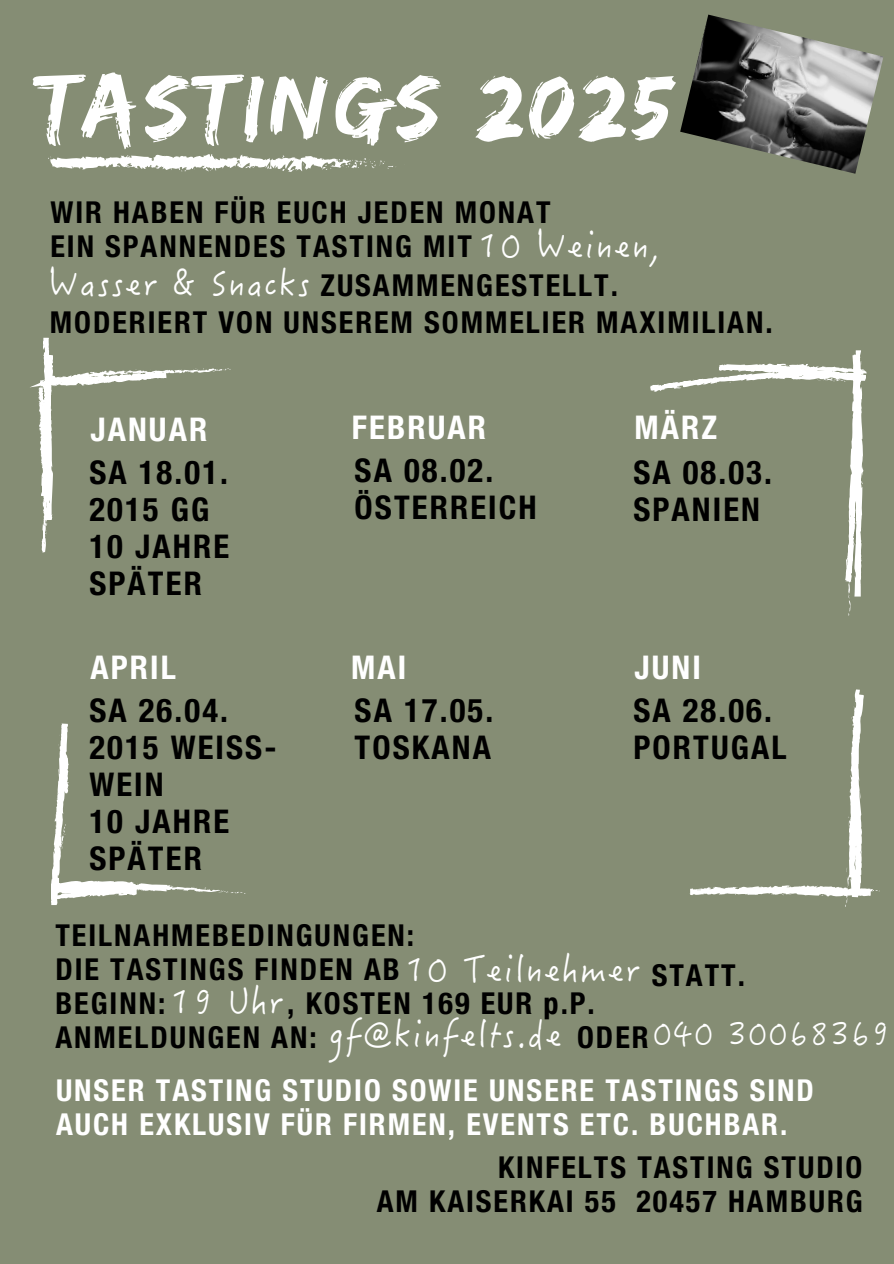
<style>
.page{position:relative;width:894px;height:1264px;background:#fff}
.page>*{position:absolute;margin:0;border:0;box-sizing:border-box;transform-origin:0 0}
.t1{font:92.4px "Edo";letter-spacing:.065em;color:#fff}
.t2{font:34.35px "Hanzi Pen SC W3";letter-spacing:.065em;color:#fff}
.t3{font:700 condensed 32.7px/37px "Helvetica Neue LT Pro";letter-spacing:.065em;color:#000}
.t4{font:700 condensed 32.7px "Helvetica Neue LT Pro";letter-spacing:.065em;color:#fff}
.t5{font:31.95px "Hanzi Pen SC W3";letter-spacing:.065em;color:#fff}
.t6{font:700 condensed 30.3px/33.9px "Helvetica Neue LT Pro";letter-spacing:.065em;color:#000}
.t7{font:700 condensed 30.3px/33.9px "Helvetica Neue LT Pro";letter-spacing:.065em;color:#fff}
</style>
<div class="page">
<div style="left:0;top:0;width:893px;height:1263px;background:#858d74"></div>
<img style="left:680px;top:15px;width:203px;height:159px">
<svg style="left:30px;top:338px;width:837px;height:215px"></svg>
<svg style="left:51px;top:386px;width:828px;height:521px"></svg>
<svg style="left:48px;top:154px;width:348px;height:18px"></svg>
<p class="t1" style="left:37px;top:52px;width:637px">TASTINGS 2025</p>
<h1 class="t6" style="left:50px;top:199px;width:501px">WIR HABEN FÜR EUCH JEDEN MONAT<br>EIN SPANNENDES TASTING MIT</h1>
<h4 class="t2" style="left:478px;top:220px;width:182px">10 Weinen,</h4>
<h3 class="t2" style="left:49px;top:258px;width:262px">Wasser &amp; Snacks</h3>
<h3 class="t6" style="left:320px;top:272px;width:299px">ZUSAMMENGESTELLT.</h3>
<h4 class="t6" style="left:50px;top:310px;width:724px">MODERIERT VON UNSEREM SOMMELIER MAXIMILIAN.</h4>
<h4 class="t4" style="left:90px;top:417px;width:118px">JANUAR</h4>
<p class="t4" style="left:352px;top:415px;width:135px">FEBRUAR</p>
<p class="t4" style="left:634px;top:415px;width:84px">MÄRZ</p>
<h2 class="t3" style="left:89px;top:458px;width:141px">SA 18.01.<br>2015 GG<br>10 JAHRE<br>SPÄTER</h2>
<h2 class="t3" style="left:354px;top:456px;width:184px">SA 08.02.<br>ÖSTERREICH</h2>
<h2 class="t3" style="left:633px;top:458px;width:140px">SA 08.03.<br>SPANIEN</h2>
<h2 class="t4" style="left:90px;top:655px;width:87px">APRIL</h2>
<h2 class="t4" style="left:351px;top:655px;width:57px">MAI</h2>
<h2 class="t4" style="left:634px;top:655px;width:68px">JUNI</h2>
<h2 class="t3" style="left:89px;top:696px;width:189px">SA 26.04.<br>2015 WEISS-<br>WEIN<br>10 JAHRE<br>SPÄTER</h2>
<h2 class="t3" style="left:354px;top:696px;width:140px">SA 17.05.<br>TOSKANA</h2>
<h2 class="t3" style="left:633px;top:696px;width:155px">SA 28.06.<br>PORTUGAL</h2>
<h2 class="t6" style="left:55px;top:922px;width:360px">TEILNAHMEBEDINGUNGEN:</h2>
<h2 class="t6" style="left:55px;top:956px;width:346px">DIE TASTINGS FINDEN AB</h2>
<h2 class="t6" style="left:55px;top:990px;width:111px">BEGINN:</h2>
<h2 class="t6" style="left:287px;top:990px;width:309px">, KOSTEN 169 EUR p.P.</h2>
<p class="t6" style="left:55px;top:1024px;width:263px">ANMELDUNGEN AN:</p>
<p class="t6" style="left:577px;top:1024px;width:73px">ODER</p>
<p class="t2" style="left:405px;top:944px;width:235px">10 Teilnehmer</p>
<p class="t6" style="left:651px;top:962px;width:95px">STATT.</p>
<p class="t2" style="left:171px;top:977px;width:113px">19 Uhr</p>
<h3 class="t2" style="left:328px;top:1009px;width:234px">gf@kinfelts.de</h3>
<h3 class="t5" style="left:653px;top:1010px;width:238px">040 30068369</h3>
<h3 class="t7" style="left:56px;top:1077px;width:759px">UNSER TASTING STUDIO SOWIE UNSERE TASTINGS SIND<br>AUCH EXKLUSIV FÜR FIRMEN, EVENTS ETC. BUCHBAR.</h3>
<h4 class="t6" style="left:376px;top:1154px;width:487px;text-align:right">KINFELTS TASTING STUDIO<br>AM KAISERKAI 55 20457 HAMBURG</h4>
</div>
